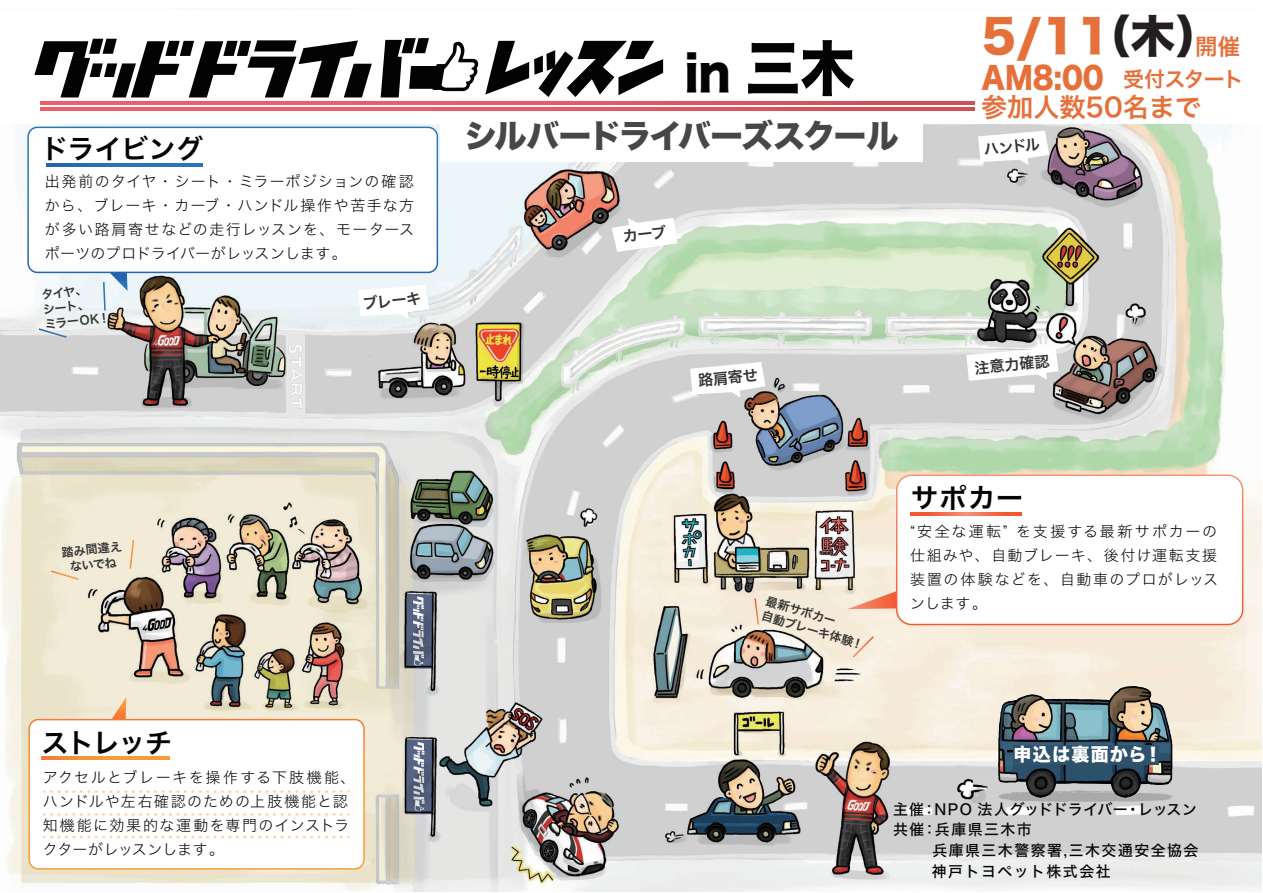
<style>
.page{position:relative;width:1263px;height:893px;background:#fff}
.page>*{position:absolute;margin:0;border:0;box-sizing:border-box;transform-origin:0 0}
.t1{font:48.3px "Hiragino Sans W8";color:#030303;scale:.91 1}
.t2{font:45px "Hiragino Sans W8";color:#e5703a}
.t3{font:32.55px "Hira Kaku Std W8";letter-spacing:-.055em;color:#464748}
.t4{font:30px "Hiragino Sans W8";color:#e5703a;scale:.9 1}
.t5{font:27px "Hira Kaku Pro W6";letter-spacing:-.03em;color:#030303}
.t6{font:27px "Hiragino Sans W6";color:#030303}
.t7{font:26.1px "Hiragino Sans W6";color:#e5703a}
.t8{font:18px "Hira Kaku Std W8";letter-spacing:.075em;color:#fff}
.t9{font:15px/24px "Hiragino Sans W2";letter-spacing:.075em;color:#030303;text-align:justify}
.t10{font:15px "Hiragino Sans W5";letter-spacing:.1em;color:#030303}
.t11{font:15px "Hiragino Sans W5";letter-spacing:.025em;color:#030303}
.t12{font:15px "Hira Kaku Pro N W6";color:#343434}
.t13{font:12px/15px "Hira Kaku Pro N W6";color:#343434}
.s1{font-size:60px}
.s2{color:#231f20}
.s3{font-family:"Hiragino Sans W6";font-size:22.5px}
.s4{font-family:"Hiragino Sans W6";font-size:21px}
</style>
<div class="page">
<img style="left:0;top:9px;width:1261px;height:882px">
<svg style="left:405px;top:594px;width:28px;height:74px;background:#616a7f"></svg>
<svg style="left:405px;top:739px;width:28px;height:75px;background:#626c81"></svg>
<svg style="left:358px;top:285px;width:71px;height:34px"></svg>
<svg style="left:978px;top:131px;width:71px;height:34px"></svg>
<svg style="left:690px;top:362px;width:75px;height:35px"></svg>
<svg style="left:966px;top:347px;width:92px;height:34px"></svg>
<svg style="left:39px;top:328px;width:28px;height:13px"></svg>
<svg style="left:130px;top:540px;width:9px;height:29px"></svg>
<svg style="left:51px;top:570px;width:28px;height:13px"></svg>
<svg style="left:853px;top:636px;width:22px;height:24px"></svg>
<svg style="left:751px;top:598px;width:8px;height:28px"></svg>
<svg style="left:112px;top:697px;width:14px;height:22px"></svg>
<svg style="left:28px;top:720px;width:335px;height:149px"></svg>
<svg style="left:42px;top:757px;width:128px;height:3px"></svg>
<svg style="left:51px;top:791px;width:298px;height:2px"></svg>
<svg style="left:51px;top:813px;width:298px;height:2px"></svg>
<svg style="left:51px;top:836px;width:298px;height:2px"></svg>
<svg style="left:847px;top:591px;width:49px;height:18px"></svg>
<svg style="left:103px;top:273px;width:25px;height:38px"></svg>
<svg style="left:28px;top:127px;width:409px;height:145px"></svg>
<svg style="left:51px;top:193px;width:365px;height:1px"></svg>
<svg style="left:51px;top:217px;width:365px;height:1px"></svg>
<svg style="left:51px;top:240px;width:365px;height:1px"></svg>
<svg style="left:897px;top:475px;width:346px;height:149px"></svg>
<svg style="left:910px;top:512px;width:111px;height:3px"></svg>
<svg style="left:920px;top:544px;width:297px;height:1px"></svg>
<svg style="left:912px;top:567px;width:305px;height:1px"></svg>
<svg style="left:920px;top:590px;width:297px;height:1px"></svg>
<img style="left:999px;top:687px;width:174px;height:103px">
<svg style="left:998px;top:790px;width:176px;height:12px;background:#9e9fa1"></svg>
<div style="left:1013px;top:745px;width:145px;height:19px;background:#2e516c"></div>
<img style="left:956px;top:778px;width:32px;height:28px">
<div style="left:0;top:10px;width:1261px;height:114px;background:#fff"></div>
<svg style="left:34px;top:39px;width:338px;height:58px"></svg>
<svg style="left:381px;top:38px;width:282px;height:59px"></svg>
<svg style="left:40px;top:102px;width:934px;height:2px;background:#e65763"></svg>
<svg style="left:40px;top:107px;width:934px;height:3px;background:#e65763"></svg>
<div style="left:440px;top:112px;width:483px;height:50px;background:#fff"></div>
<svg style="left:612px;top:218px;width:65px;height:34px"></svg>
<h3 class="t5" style="left:42px;top:124px;width:163px">ドライビング</h3>
<p class="t9" style="left:45px;top:168px;width:371px">出発前のタイヤ・シート・ミラーポジションの確認から、ブレーキ・カーブ・ハンドル操作や苦手な方が多い路肩寄せなどの走行レッスンを、モータースポーツのプロドライバーがレッスンします。</p>
<p class="t13" style="left:41px;top:286px;width:67px;rotate:-6deg">タイヤ、<br>シート、<br>ミラーOK！</p>
<p class="t12" style="left:361px;top:290px;width:60px;rotate:-6deg">ブレーキ</p>
<p class="t13" style="left:61px;top:544px;width:62px;text-align:center;rotate:-6deg">踏み間違えないでね</p>
<h3 class="t5" style="left:42px;top:719px;width:132px">ストレッチ</h3>
<p class="t9" style="left:43px;top:764px;width:314px;text-align:left">アクセルとブレーキを操作する下肢機能、ハンドルや左右確認のための上肢機能と認知機能に効果的な運動を専門のインストラクターがレッスンします。</p>
<h1 class="t1" style="left:685px;top:46px;width:189px">in <span class="s1">三木</span></h1>
<h3 class="t3" style="left:464px;top:118px;width:436px">シルバードライバーズスクール</h3>
<h2 class="t2" style="left:981px;top:11px;width:260px">5/11<span class="s2">（木）</span><span class="s3">開催</span></h2>
<h3 class="t4" style="left:981px;top:61px;width:293px">AM8:00 <span class="s4">受付スタート</span></h3>
<h3 class="t7" style="left:981px;top:84px;width:221px">参加人数50名まで</h3>
<p class="t12" style="left:982px;top:136px;width:58px;rotate:-6deg">ハンドル</p>
<p class="t12" style="left:697px;top:367px;width:61px;rotate:-6deg">路肩寄せ</p>
<p class="t13" style="left:768px;top:593px;width:74px;rotate:16deg">最新サポカー</p>
<p class="t13" style="left:764px;top:608px;width:107px;rotate:16deg">自動ブレーキ体験！</p>
<p class="t12" style="left:973px;top:355px;width:77px;rotate:-6deg">注意力確認</p>
<h3 class="t6" style="left:911px;top:473px;width:113px">サポカー</h3>
<p class="t9" style="left:910px;top:518px;width:309px">“安全な運転” を支援する最新サポカーの仕組みや、自動ブレーキ、後付け運転支援装置の体験などを、自動車のプロがレッスンします。</p>
<p class="t8" style="left:1013px;top:745px;width:150px">申込は裏面から！</p>
<p class="t11" style="left:893px;top:795px;width:305px">主催：NPO 法人グッドドライバー・レッスン</p>
<p class="t10" style="left:893px;top:815px;width:140px">共催：兵庫県三木市</p>
<p class="t10" style="left:893px;top:836px;width:307px">　　 兵庫県三木警察署,三木交通安全協会</p>
<p class="t10" style="left:932px;top:857px;width:180px">神戸トヨペット株式会社</p>
</div>
